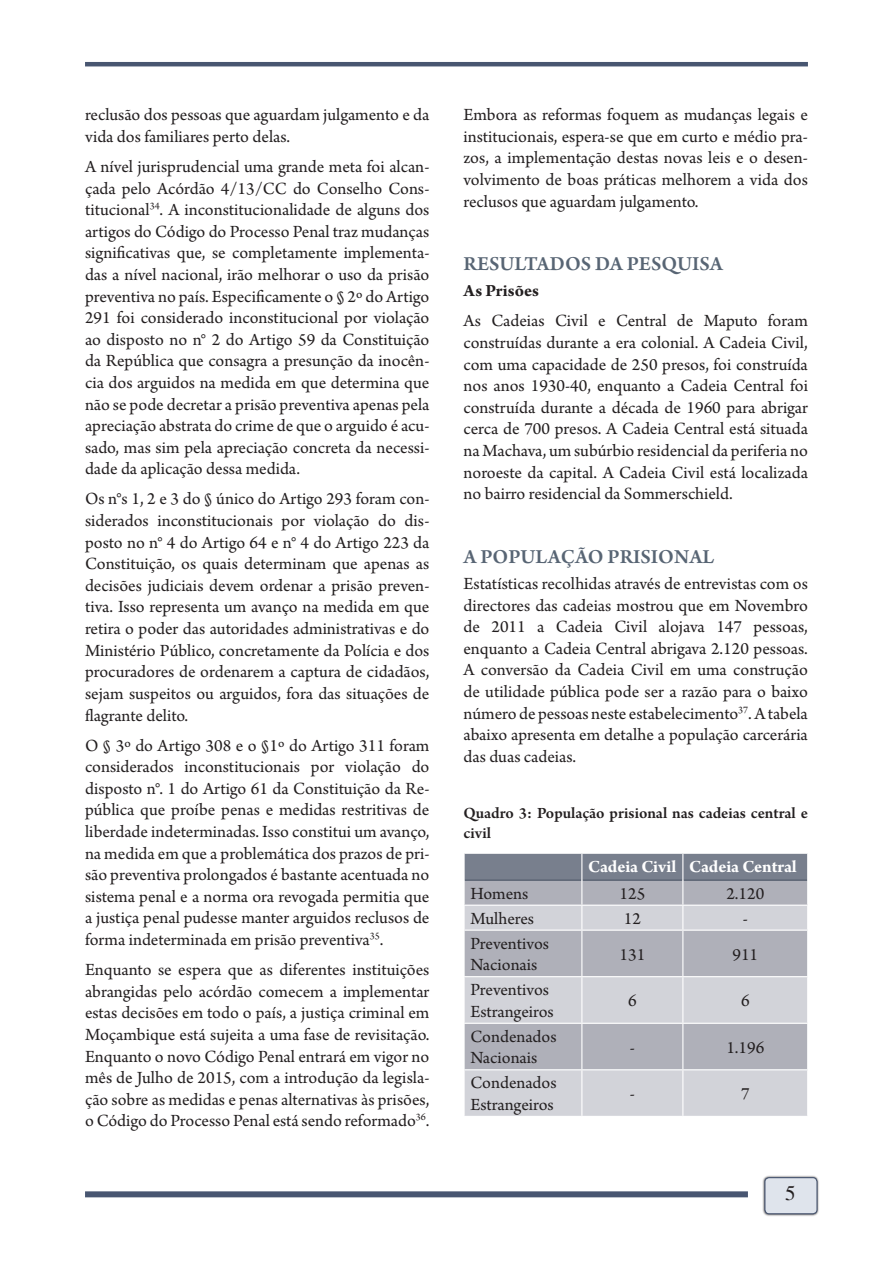
<style>
.page{position:relative;width:893px;height:1263px;background:#fff}
.page>*{position:absolute;margin:0;border:0;box-sizing:border-box;transform-origin:0 0}
.Subtitulo{font:600 21px "Arno Pro";color:#586574}
.t1{font:21px "News Serif";color:#231f20}
.Corpo{font:18px/21.6px "Arno Pro";color:#231f20;text-align:justify}
.t2{font:700 18px "Arno Pro";letter-spacing:-.005em;color:#fff}
.Corpo-2{font:700 18px "Arno Pro";color:#231f20}
.Corpo-3{font:600 16.5px/19.8px "Arno Pro";letter-spacing:-.005em;color:#231f20}
</style>
<div class="page">
<div style="left:762px;top:1175px;width:58px;height:41px;background:#231f20;opacity:.75"></div>
<div style="left:765px;top:1178px;width:52px;height:36px;background:#dfe4ec;border-radius:4px"></div>
<div style="left:764px;top:1177px;width:54px;height:37px;border:1px solid #485671;border-radius:4px"></div>
<hr style="left:85px;top:62px;width:723px;height:4px;background:#485671">
<div style="left:85px;top:1191px;width:663px;height:6px;background:#485671"></div>
<svg style="left:465px;top:931px;width:342px;height:185px;background:#c0c1c9"></svg>
<hr style="left:463px;top:976px;width:119px;height:1px;background:#fff">
<hr style="left:582px;top:976px;width:101px;height:1px;background:#fff">
<hr style="left:683px;top:976px;width:125px;height:1px;background:#fff">
<hr style="left:463px;top:1023px;width:119px;height:1px;background:#fff">
<hr style="left:582px;top:1023px;width:101px;height:1px;background:#fff">
<hr style="left:683px;top:1023px;width:125px;height:1px;background:#fff">
<hr style="left:463px;top:1069px;width:119px;height:1px;background:#fff">
<hr style="left:582px;top:1069px;width:101px;height:1px;background:#fff">
<hr style="left:683px;top:1069px;width:125px;height:1px;background:#fff">
<svg style="left:464px;top:853px;width:344px;height:76px;background:#a8abb5"></svg>
<hr style="left:581px;top:931px;width:1px;height:45px;background:#fff">
<hr style="left:682px;top:931px;width:1px;height:45px;background:#fff">
<hr style="left:581px;top:977px;width:1px;height:46px;background:#fff">
<hr style="left:682px;top:977px;width:1px;height:46px;background:#fff">
<hr style="left:581px;top:1024px;width:1px;height:45px;background:#fff">
<hr style="left:682px;top:1024px;width:1px;height:45px;background:#fff">
<hr style="left:581px;top:1070px;width:1px;height:46px;background:#fff">
<hr style="left:682px;top:1070px;width:1px;height:46px;background:#fff">
<p class="Corpo" style="left:85px;top:105px;width:346px">reclusão dos pessoas que aguardam julgamento e da vida dos familiares perto delas.</p>
<p class="Corpo" style="left:85px;top:157px;width:346px">A nível jurisprudencial uma grande meta foi alcan&shy;çada pelo Acórdão 4/13/CC do Conselho Cons&shy;titucional<sup>34</sup>. A inconstitucionalidade de alguns dos artigos do Código do Processo Penal traz mudanças significativas que, se completamente implementa&shy;das a nível nacional, irão melhorar o uso da prisão preventiva no país. Especificamente o § 2º do Artigo 291 foi considerado inconstitucional por violação ao disposto no n° 2 do Artigo 59 da Constituição da República que consagra a presunção da inocên&shy;cia dos arguidos na medida em que determina que não se pode decretar a prisão preventiva apenas pela apreciação abstrata do crime de que o arguido é acu&shy;sado, mas sim pela apreciação concreta da necessi&shy;dade da aplicação dessa medida.</p>
<p class="Corpo" style="left:85px;top:489px;width:346px">Os n°s 1, 2 e 3 do § único do Artigo 293 foram con&shy;siderados inconstitucionais por violação do dis&shy;posto no n° 4 do Artigo 64 e n° 4 do Artigo 223 da Constituição, os quais determinam que apenas as decisões judiciais devem ordenar a prisão preven&shy;tiva. Isso representa um avanço na medida em que retira o poder das autoridades administrativas e do Ministério Público, concretamente da Polícia e dos procuradores de ordenarem a captura de cidadãos, sejam suspeitos ou arguidos, fora das situações de flagrante delito.</p>
<p class="Corpo" style="left:85px;top:735px;width:346px">O § 3º do Artigo 308 e o §1º do Artigo 311 foram considerados inconstitucionais por violação do disposto n°. 1 do Artigo 61 da Constituição da Re&shy;pública que proíbe penas e medidas restritivas de liberdade indeterminadas. Isso constitui um avanço, na medida em que a problemática dos prazos de pri&shy;são preventiva prolongados é bastante acentuada no sistema penal e a norma ora revogada permitia que a justiça penal pudesse manter arguidos reclusos de forma indeterminada em prisão preventiva<sup>35</sup>.</p>
<p class="Corpo" style="left:85px;top:960px;width:346px">Enquanto se espera que as diferentes instituições abrangidas pelo acórdão comecem a implementar estas decisões em todo o país, a justiça criminal em Moçambique está sujeita a uma fase de revisitação.<br>Enquanto o novo Código Penal entrará em vigor no mês de Julho de 2015, com a introdução da legisla&shy;ção sobre as medidas e penas alternativas às prisões, o Código do Processo Penal está sendo reformado<sup>36</sup>.</p>
<p class="Corpo" style="left:463px;top:105px;width:346px">Embora as reformas foquem as mudanças legais e institucionais, espera-se que em curto e médio pra&shy;zos, a implementação destas novas leis e o desen&shy;volvimento de boas práticas melhorem a vida dos reclusos que aguardam julgamento.</p>
<p class="Subtitulo" style="left:463px;top:252px;width:261px">RESULTADOS DA PESQUISA</p>
<p class="Corpo-2" style="left:463px;top:280px;width:77px">As Prisões</p>
<p class="Corpo" style="left:463px;top:311px;width:346px">As Cadeias Civil e Central de Maputo foram construídas durante a era colonial. A Cadeia Civil, com uma capacidade de 250 presos, foi construída nos anos 1930-40, enquanto a Cadeia Central foi construída durante a década de 1960 para abrigar cerca de 700 presos. A Cadeia Central está situada na Machava, um subúrbio residencial da periferia no noroeste da capital. A Cadeia Civil está localizada no bairro residencial da Sommerschield.</p>
<p class="Subtitulo" style="left:463px;top:545px;width:252px">A POPULAÇÃO PRISIONAL</p>
<p class="Corpo" style="left:463px;top:574px;width:346px">Estatísticas recolhidas através de entrevistas com os directores das cadeias mostrou que em Novembro de 2011 a Cadeia Civil alojava 147 pessoas, enquanto a Cadeia Central abrigava 2.120 pessoas.<br>A conversão da Cadeia Civil em uma construção de utilidade pública pode ser a razão para o baixo número de pessoas neste estabelecimento<sup>37</sup>. A tabela abaixo apresenta em detalhe a população carcerária das duas cadeias.</p>
<p class="Corpo-3" style="left:463px;top:804px;width:346px">Quadro 3: População prisional nas cadeias central e civil</p>
<p class="t2" style="left:588px;top:856px;width:90px">Cadeia Civil</p>
<p class="t2" style="left:689px;top:856px;width:109px">Cadeia Central</p>
<p class="Corpo" style="left:470px;top:883px;width:60px">Homens</p>
<p class="Corpo" style="left:619px;top:883px;width:27px">125</p>
<p class="Corpo" style="left:726px;top:883px;width:39px">2.120</p>
<p class="Corpo" style="left:470px;top:908px;width:65px">Mulheres</p>
<p class="Corpo" style="left:624px;top:908px;width:19px">12</p>
<p class="Corpo" style="left:743px;top:908px;width:7px">-</p>
<p class="Corpo" style="left:470px;top:933px;width:80px">Preventivos<br>Nacionais</p>
<p class="Corpo" style="left:619px;top:944px;width:27px">131</p>
<p class="Corpo" style="left:732px;top:944px;width:27px">911</p>
<p class="Corpo" style="left:470px;top:980px;width:85px">Preventivos<br>Estrangeiros</p>
<p class="Corpo" style="left:628px;top:991px;width:10px">6</p>
<p class="Corpo" style="left:741px;top:991px;width:10px">6</p>
<p class="Corpo" style="left:470px;top:1026px;width:88px">Condenados<br>Nacionais</p>
<p class="Corpo" style="left:630px;top:1037px;width:7px">-</p>
<p class="Corpo" style="left:726px;top:1037px;width:39px">1.196</p>
<p class="Corpo" style="left:470px;top:1073px;width:88px">Condenados<br>Estrangeiros</p>
<p class="Corpo" style="left:630px;top:1084px;width:7px">-</p>
<p class="Corpo" style="left:741px;top:1084px;width:10px">7</p>
<p class="t1" style="left:785px;top:1181px;width:12px">5</p>
</div>
